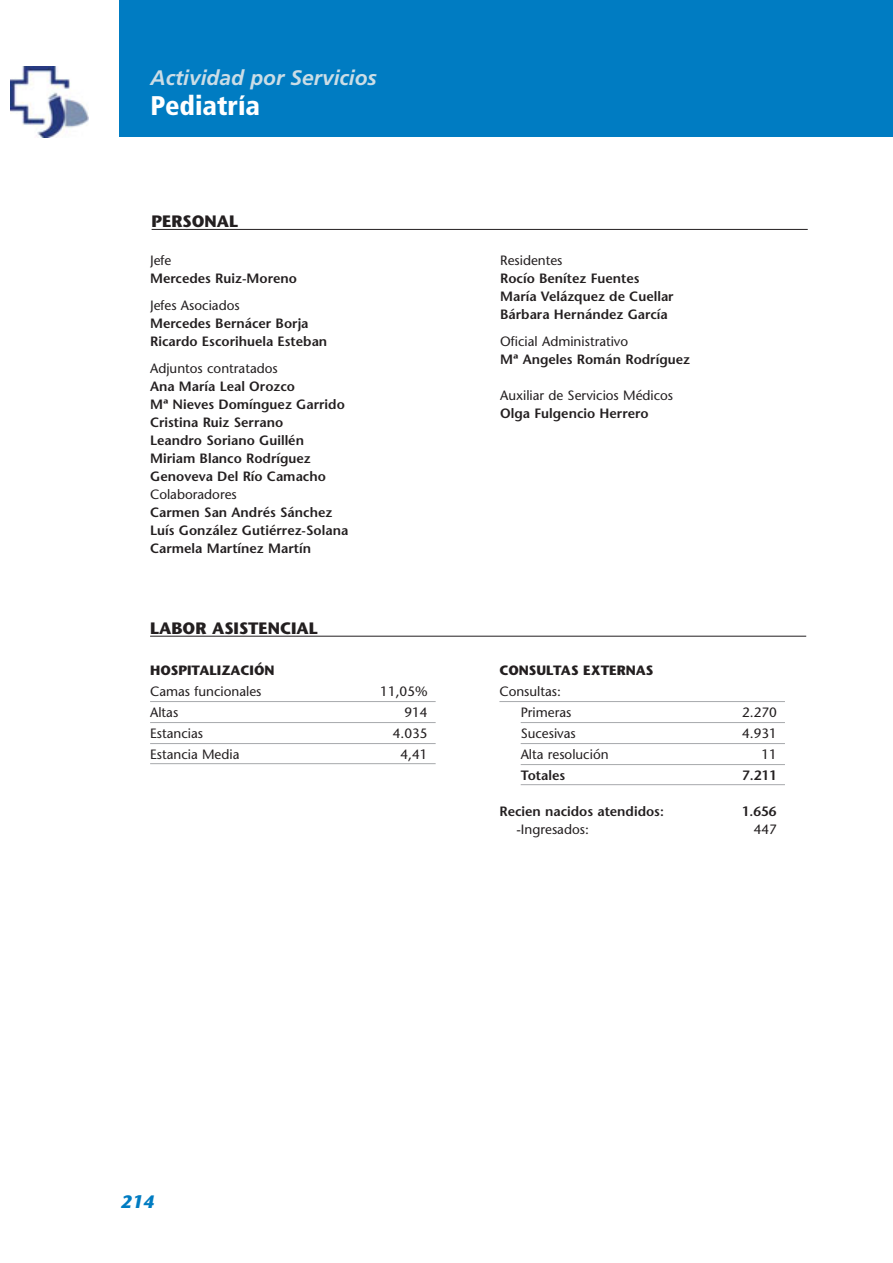
<style>
.page{position:relative;width:893px;height:1263px;background:#fff}
.page>*{position:absolute;margin:0;border:0;box-sizing:border-box;transform-origin:0 0}
.t1{font:900 condensed 27px "Frutiger";color:#fff}
.t2{font:italic 700 21px "Frutiger";color:#cbdde6}
.t3{font:italic 700 18px "Stone Sans";color:#007cc2}
.t4{font:700 16.5px "Stone Sans";color:#231f20}
.t5{font:600 13.5px/18px "Stone Sans";color:#231f20}
.t6{font:13.5px/21px "Stone Sans";color:#231f20}
.t7{font:700 13.5px "Stone Sans";color:#231f20}
</style>
<div class="page">
<div style="left:119px;top:1px;width:774px;height:136px;background:#007cc2"></div>
<img style="left:10px;top:66px;width:78px;height:72px">
<hr style="left:152px;top:229px;width:656px;height:1px;background:#231f20">
<hr style="left:150px;top:701px;width:286px;height:1px;background:#a7a9ac">
<hr style="left:150px;top:722px;width:286px;height:1px;background:#a7a9ac">
<hr style="left:150px;top:743px;width:286px;height:1px;background:#a7a9ac">
<hr style="left:150px;top:763px;width:286px;height:1px;background:#a7a9ac">
<hr style="left:499px;top:701px;width:286px;height:1px;background:#a7a9ac">
<hr style="left:521px;top:722px;width:264px;height:1px;background:#a7a9ac">
<hr style="left:521px;top:743px;width:264px;height:1px;background:#a7a9ac">
<hr style="left:521px;top:764px;width:264px;height:1px;background:#a7a9ac">
<hr style="left:521px;top:784px;width:264px;height:1px;background:#a7a9ac">
<hr style="left:150px;top:636px;width:656px;height:1px;background:#231f20">
<h2 class="t2" style="left:151px;top:69px;width:228px">Actividad por Servicios</h2>
<h1 class="t1" style="left:151px;top:94px;width:111px">Pediatría</h1>
<p class="t4" style="left:152px;top:215px;width:88px">PERSONAL</p>
<p class="t6" style="left:150px;top:251px;width:23px">Jefe</p>
<p class="t5" style="left:150px;top:271px;width:148px">Mercedes Ruiz-Moreno</p>
<p class="t6" style="left:150px;top:296px;width:91px">Jefes Asociados</p>
<p class="t5" style="left:150px;top:316px;width:179px">Mercedes Bernácer Borja<br>Ricardo Escorihuela Esteban</p>
<p class="t6" style="left:150px;top:359px;width:129px">Adjuntos contratados</p>
<p class="t5" style="left:150px;top:379px;width:196px">Ana María Leal Orozco<br>Mª Nieves Domínguez Garrido<br>Cristina Ruiz Serrano<br>Leandro Soriano Guillén<br>Miriam Blanco Rodríguez<br>Genoveva Del Río Camacho</p>
<p class="t6" style="left:150px;top:485px;width:88px">Colaboradores</p>
<p class="t5" style="left:150px;top:505px;width:200px">Carmen San Andrés Sánchez<br>Luís González Gutiérrez-Solana<br>Carmela Martínez Martín</p>
<p class="t4" style="left:150px;top:621px;width:169px">LABOR ASISTENCIAL</p>
<p class="t7" style="left:150px;top:665px;width:126px">HOSPITALIZACIÓN</p>
<p class="t6" style="left:150px;top:682px;width:113px">Camas funcionales</p>
<p class="t6" style="left:380px;top:682px;width:49px">11,05%</p>
<p class="t6" style="left:150px;top:703px;width:30px">Altas</p>
<p class="t6" style="left:404px;top:703px;width:25px">914</p>
<p class="t6" style="left:150px;top:724px;width:54px">Estancias</p>
<p class="t6" style="left:393px;top:724px;width:36px">4.035</p>
<p class="t6" style="left:150px;top:745px;width:91px">Estancia Media</p>
<p class="t6" style="left:400px;top:745px;width:29px">4,41</p>
<p class="t6" style="left:500px;top:251px;width:64px">Residentes</p>
<p class="t5" style="left:500px;top:271px;width:175px">Rocío Benítez Fuentes<br>María Velázquez de Cuellar<br>Bárbara Hernández García</p>
<p class="t6" style="left:500px;top:332px;width:130px">Oficial Administrativo</p>
<p class="t5" style="left:500px;top:352px;width:191px">Mª Angeles Román Rodríguez</p>
<p class="t6" style="left:500px;top:386px;width:175px">Auxiliar de Servicios Médicos</p>
<p class="t5" style="left:500px;top:406px;width:150px">Olga Fulgencio Herrero</p>
<p class="t7" style="left:499px;top:665px;width:155px">CONSULTAS EXTERNAS</p>
<p class="t6" style="left:521px;top:682px;width:52px;text-indent:-21px">Consultas:<br>Primeras</p>
<p class="t6" style="left:742px;top:703px;width:36px">2.270</p>
<p class="t6" style="left:521px;top:724px;width:57px">Sucesivas</p>
<p class="t6" style="left:742px;top:724px;width:36px">4.931</p>
<p class="t6" style="left:521px;top:745px;width:89px">Alta resolución</p>
<p class="t6" style="left:761px;top:745px;width:17px">11</p>
<p class="t5" style="left:521px;top:767px;width:46px">Totales</p>
<p class="t5" style="left:742px;top:767px;width:36px">7.211</p>
<p class="t5" style="left:499px;top:803px;width:166px">Recien nacidos atendidos:</p>
<p class="t5" style="left:742px;top:803px;width:36px">1.656</p>
<p class="t6" style="left:516px;top:820px;width:74px">-Ingresados:</p>
<p class="t6" style="left:754px;top:820px;width:25px">447</p>
<h3 class="t3" style="left:120px;top:1194px;width:36px">214</h3>
</div>
